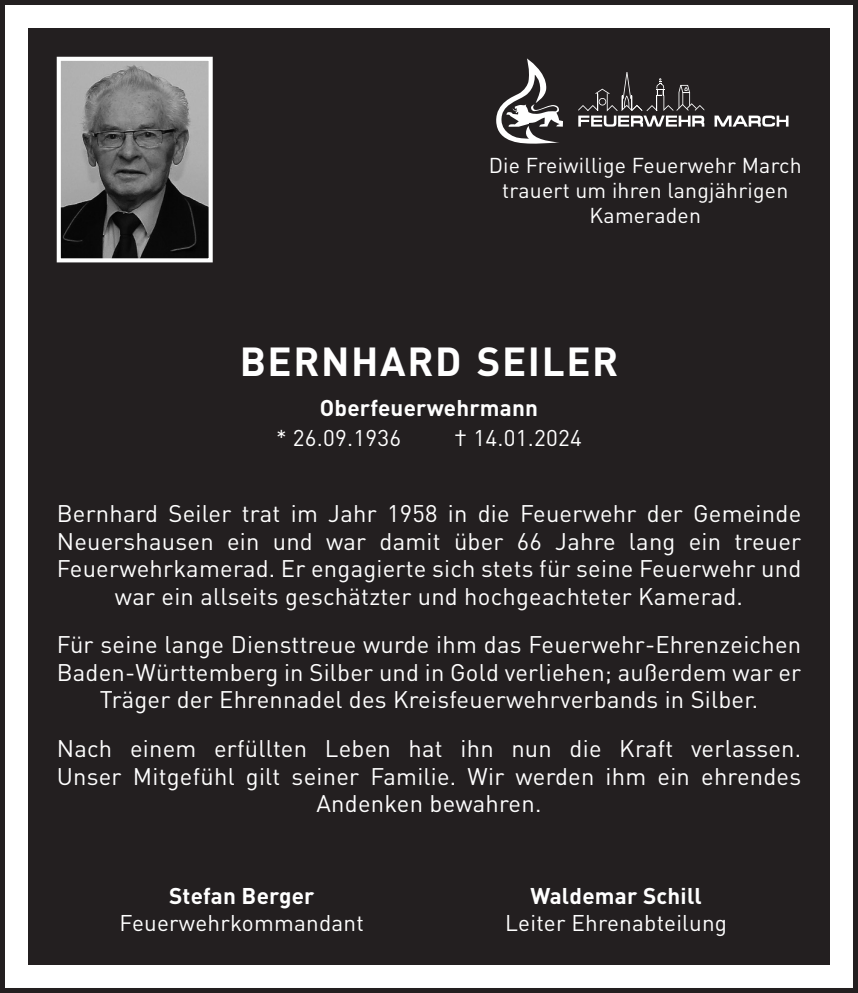
<style>
.page{position:relative;width:858px;height:993px;background:#fff}
.page>*{position:absolute;margin:0;border:0;box-sizing:border-box;transform-origin:0 0}
.t1{font:700 40px "DIN Pro";letter-spacing:.04em;color:#fff}
.t2{font:23.75px/27.5px "DIN Pro";letter-spacing:.01em;color:#fff;text-align:center}
.t3{font:22.5px "DIN Pro";letter-spacing:.01em;color:#fff}
.t4{font:700 22.5px "DIN Pro";letter-spacing:.01em;color:#fff}
.t5{font:21.25px/25px "DIN Pro";letter-spacing:.01em;color:#fff;text-align:center}
</style>
<div class="page">
<div style="left:0;top:0;width:857px;height:992px;border:5px solid #231f20"></div>
<div style="left:28px;top:28px;width:801px;height:936px;background:#231f20"></div>
<svg style="left:496px;top:58px;width:67px;height:86px"></svg>
<svg style="left:714px;top:115px;width:74px;height:12px"></svg>
<svg style="left:578px;top:72px;width:126px;height:55px"></svg>
<img style="left:62px;top:62px;width:146px;height:195px">
<div style="left:57px;top:57px;width:156px;height:205px;border:4px solid #fff"></div>
<p class="t5" style="left:489px;top:152px;width:314px">Die Freiwillige Feuerwehr March trauert um ihren langjährigen<br>Kameraden</p>
<h1 class="t1" style="left:240px;top:335px;width:380px">BERNHARD SEILER</h1>
<p class="t4" style="left:320px;top:393px;width:220px">Oberfeuerwehrmann</p>
<p class="t3" style="left:276px;top:422px;width:126px">* 26.09.1936</p>
<p class="t3" style="left:454px;top:422px;width:129px">† 14.01.2024</p>
<p class="t2" style="left:57px;top:498px;width:746px">Bernhard Seiler trat im Jahr 1958 in die Feuerwehr der Gemeinde Neuershausen ein und war damit über 66 Jahre lang ein treuer Feuerwehrkamerad. Er engagierte sich stets für seine Feuerwehr und war ein allseits geschätzter und hochgeachteter Kamerad.</p>
<p class="t2" style="left:57px;top:630px;width:746px">Für seine lange Diensttreue wurde ihm das Feuerwehr-Ehrenzeichen<br>Baden-Württemberg in Silber und in Gold verliehen; außerdem war er<br>Träger der Ehrennadel des Kreisfeuerwehrverbands in Silber.</p>
<p class="t2" style="left:57px;top:733px;width:746px">Nach einem erfüllten Leben hat ihn nun die Kraft verlassen.<br>Unser Mitgefühl gilt seiner Familie. Wir werden ihm ein ehrendes<br>Andenken bewahren.</p>
<p class="t4" style="left:169px;top:880px;width:147px">Stefan Berger</p>
<p class="t3" style="left:120px;top:907px;width:246px">Feuerwehrkommandant</p>
<p class="t4" style="left:530px;top:880px;width:173px">Waldemar Schill</p>
<p class="t3" style="left:505px;top:907px;width:223px">Leiter Ehrenabteilung</p>
</div>
